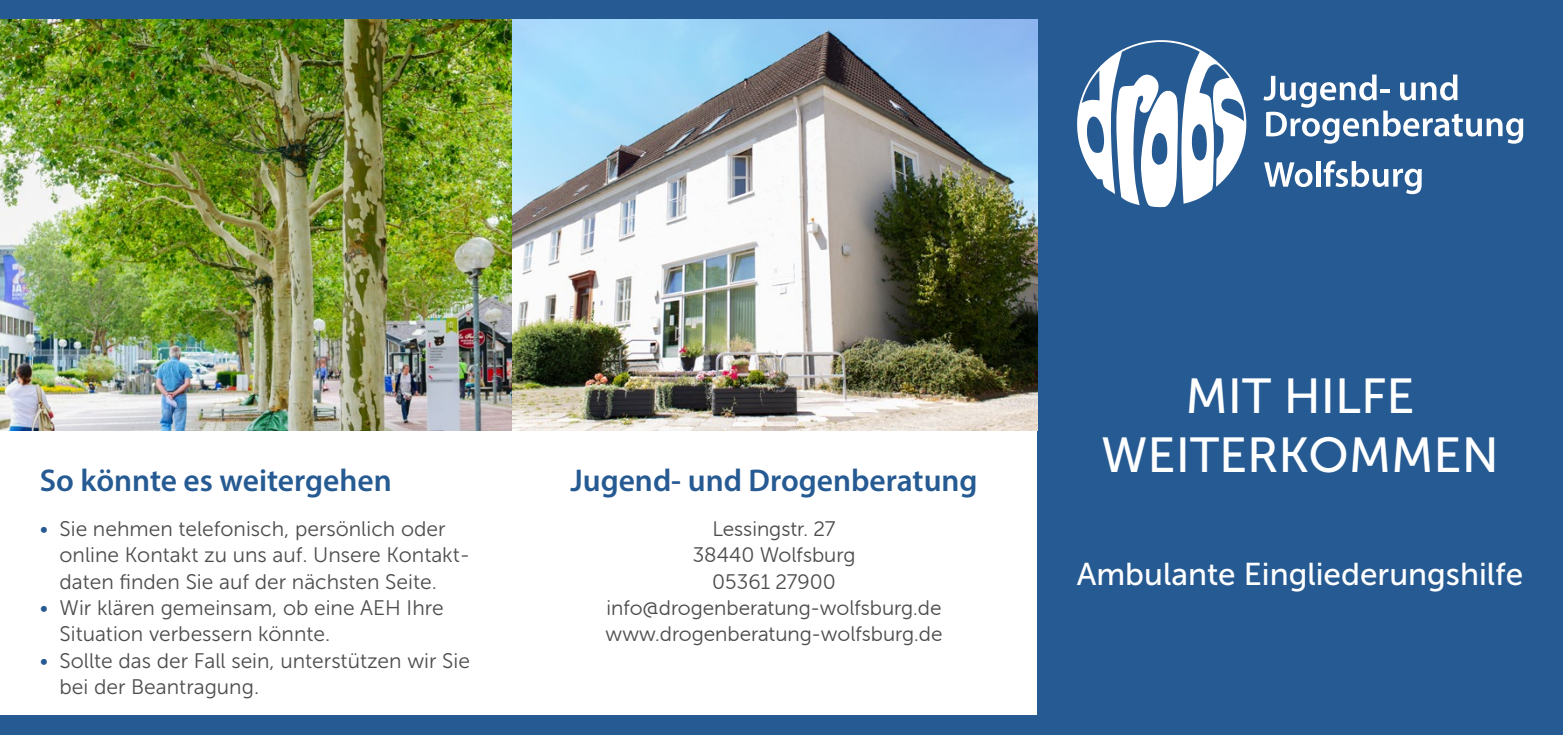
<style>
.page{position:relative;width:1563px;height:735px;background:#fff}
.page>*{position:absolute;margin:0;border:0;box-sizing:border-box;transform-origin:0 0}
.t1{font:49px/58.8px "Museo Sans 500";color:#fff;text-align:center}
.t2{font:600 31.5px "Myriad Pro";color:#265a92}
.t3{font:31.5px "Museo Sans 500";color:#fff}
.t4{font:21px/26.2px "Museo Sans 300";color:#4d4d4d}
.t5{font:21px/26.2px "Museo Sans Rounded 300";color:#4d4d4d;text-align:center}
.s1{color:#265a92}
</style>
<div class="page">
<div style="left:0;top:0;width:1563px;height:20px;background:#265a92"></div>
<div style="left:0;top:714px;width:1563px;height:20px;background:#265a92"></div>
<div style="left:1037px;top:0;width:526px;height:734px;background:#265a92"></div>
<img style="left:0;top:20px;width:1037px;height:411px">
<svg style="left:1263px;top:74px;width:260px;height:70px"></svg>
<svg style="left:1264px;top:162px;width:48px;height:25px"></svg>
<hr style="left:1316px;top:161px;width:4px;height:25px;background:#fff">
<svg style="left:1323px;top:160px;width:98px;height:34px"></svg>
<svg style="left:1077px;top:40px;width:169px;height:167px"></svg>
<h2 class="t2" style="left:40px;top:460px;width:354px">So könnte es weitergehen</h2>
<p class="t4" style="left:60px;top:515px;width:412px;text-indent:-20px"><span class="s1">•</span> Sie nehmen telefonisch, persönlich oder online Kontakt zu uns auf. Unsere Kontakt&shy;daten finden Sie auf der nächsten Seite.</p>
<p class="t4" style="left:60px;top:594px;width:386px;text-indent:-20px"><span class="s1">•</span> Wir klären gemeinsam, ob eine AEH Ihre<br>Situation verbessern könnte.</p>
<p class="t4" style="left:60px;top:647px;width:412px;text-indent:-20px"><span class="s1">•</span> Sollte das der Fall sein, unterstützen wir Sie bei der Beantragung.</p>
<h2 class="t2" style="left:570px;top:460px;width:409px">Jugend- und Drogenberatung</h2>
<p class="t5" style="left:606px;top:515px;width:338px">Lessingstr. 27<br>38440 Wolfsburg<br>05361 27900 info@drogenberatung-wolfsburg.de www.drogenberatung-wolfsburg.de</p>
<h1 class="t1" style="left:1101px;top:366px;width:399px">MIT HILFE<br>WEITERKOMMEN</h1>
<h2 class="t3" style="left:1076px;top:557px;width:448px">Ambulante Eingliederungshilfe</h2>
</div>
